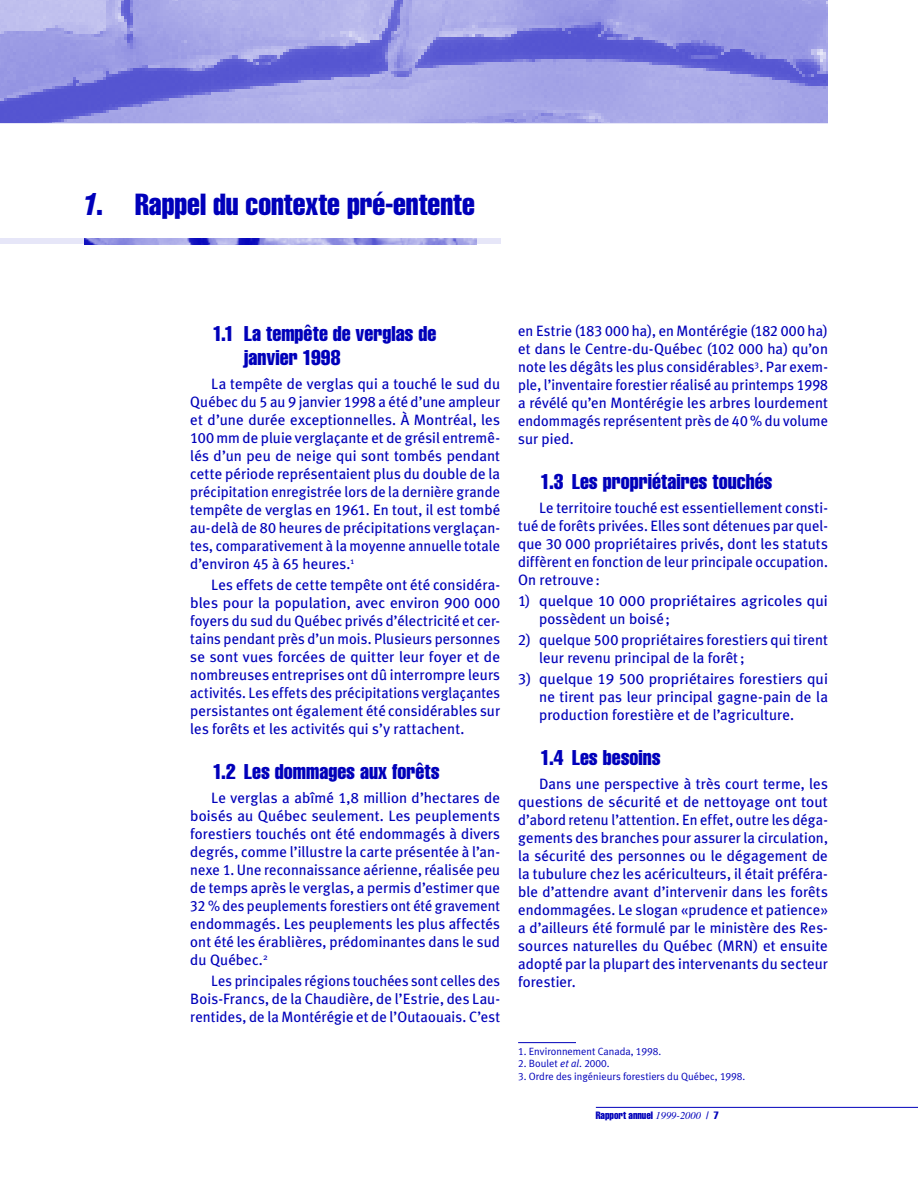
<style>
.page{position:relative;width:918px;height:1188px;background:#fff}
.page>*{position:absolute;margin:0;border:0;box-sizing:border-box;transform-origin:0 0}
.t1{font:extra-condensed 30px "Helvetica";color:#0000ba}
.t2{font:extra-condensed 21px/24px "Helvetica";color:#0000ba}
.t3{font:15px/18px "Meta Plus";letter-spacing:.005em;color:#0000ba;text-align:justify}
.t4{font:15px/18px "Meta Plus";letter-spacing:.005em;color:#0000ba;text-align:justify;scale:.96 1}
.t5{font:10.5px "Meta Plus Normal";color:#0000ba}
.t6{font:extra-condensed 10.5px "Helvetica";color:#0000ba}
.s1{font-weight:900;font-style:italic;font-stretch:condensed}
.s2{font-family:"Meta Plus Book Caps"}
.s3{font-family:"Meta Plus Normal Caps"}
.s4{font-style:italic}
.s5{font-family:"Times";font-style:italic;font-stretch:normal}
</style>
<div class="page">
<hr style="left:596px;top:1107px;width:322px;height:1px;background:#0000ba">
<img style="left:0;top:0;width:828px;height:123px">
<div style="left:0;top:238px;width:500px;height:6px;background:#e6e6f8"></div>
<img style="left:84px;top:238px;width:392px;height:6px">
<hr style="left:518px;top:1042px;width:58px;height:1px;background:#0000ba">
<p class="t1" style="left:81px;top:185px;width:395px"><span class="s1">1</span>. Rappel du contexte pré-entente</p>
<p class="t2" style="left:244px;top:321px;width:194px;text-indent:-32px">1.1 La tempête de verglas de janvier 1998</p>
<p class="t3" style="left:190px;top:375px;width:311px;text-indent:21px">La tempête de verglas qui a touché le sud du Québec du <span class="s2">5</span> au <span class="s2">9</span> janvier <span class="s2">1998</span> a été d’une ampleur et d’une durée exceptionnelles. À Montréal, les <span class="s2">100</span> mm de pluie verglaçante et de grésil entremê&shy;lés d’un peu de neige qui sont tombés pendant cette période représentaient plus du double de la précipitation enregistrée lors de la dernière grande tempête de verglas en <span class="s2">1961</span>. En tout, il est tombé au-delà de <span class="s2">80</span> heures de précipitations verglaçan&shy;tes, comparativement à la moyenne annuelle totale d’environ <span class="s2">45</span> à <span class="s2">65</span> heures.<sup>1</sup></p>
<p class="t3" style="left:190px;top:576px;width:311px;text-indent:21px">Les effets de cette tempête ont été considéra&shy;bles pour la population, avec environ <span class="s2">900 000 </span>foyers du sud du Québec privés d’électricité et cer&shy;tains pendant près d’un mois. Plusieurs personnes se sont vues forcées de quitter leur foyer et de nombreuses entreprises ont dû interrompre leurs activités. Les effets des précipitations verglaçantes persistantes ont également été considérables sur les forêts et les activités qui s’y rattachent.</p>
<p class="t2" style="left:213px;top:759px;width:229px">1.2 Les dommages aux forêts</p>
<p class="t3" style="left:190px;top:789px;width:311px;text-indent:21px">Le verglas a abîmé <span class="s2">1,8</span> million d’hectares de boisés au Québec seulement. Les peuplements forestiers touchés ont été endommagés à divers degrés, comme l’illustre la carte présentée à l’an&shy;nexe <span class="s2">1</span>. Une reconnaissance aérienne, réalisée peu de temps après le verglas, a permis d’estimer que <span class="s2">32</span> % des peuplements forestiers ont été gravement endommagés. Les peuplements les plus affectés ont été les érablières, prédominantes dans le sud du Québec.<sup>2</sup></p>
<p class="t4" style="left:190px;top:972px;width:324px;text-indent:21px">Les principales régions touchées sont celles des Bois-Francs, de la Chaudière, de l’Estrie, des Lau&shy;rentides, de la Montérégie et de l’Outaouais. C’est</p>
<p class="t3" style="left:518px;top:321px;width:311px">en Estrie (<span class="s2">183 000</span> ha), en Montérégie (<span class="s2">182 000</span> ha) et dans le Centre-du-Québec (<span class="s2">102 000</span> ha) qu’on note les dégâts les plus considérables<sup>3</sup>. Par exem&shy;ple, l’inventaire forestier réalisé au printemps <span class="s2">1998 </span>a révélé qu’en Montérégie les arbres lourdement endommagés représentent près de <span class="s2">40</span> % du volume sur pied.</p>
<p class="t2" style="left:541px;top:469px;width:233px">1.3 Les propriétaires touchés</p>
<p class="t3" style="left:518px;top:498px;width:311px;text-indent:21px">Le territoire touché est essentiellement consti&shy;tué de forêts privées. Elles sont détenues par quel&shy;que <span class="s2">30 000</span> propriétaires privés, dont les statuts diffèrent en fonction de leur principale occupation.<br>On retrouve :</p>
<p class="t3" style="left:539px;top:591px;width:290px;text-indent:-21px"><span class="s2">1</span>) quelque <span class="s2">10 000</span> propriétaires agricoles qui possèdent un boisé ;</p>
<p class="t3" style="left:539px;top:630px;width:290px;text-indent:-21px"><span class="s2">2</span>) quelque <span class="s2">500</span> propriétaires forestiers qui tirent leur revenu principal de la forêt ;</p>
<p class="t3" style="left:539px;top:669px;width:290px;text-indent:-21px"><span class="s2">3</span>) quelque <span class="s2">19 500</span> propriétaires forestiers qui ne tirent pas leur principal gagne-pain de la production forestière et de l’agriculture.</p>
<p class="t2" style="left:541px;top:745px;width:122px">1.4 Les besoins</p>
<p class="t3" style="left:518px;top:774px;width:311px;text-indent:21px">Dans une perspective à très court terme, les questions de sécurité et de nettoyage ont tout d’abord retenu l’attention. En effet, outre les déga&shy;gements des branches pour assurer la circulation, la sécurité des personnes ou le dégagement de la tubulure chez les acériculteurs, il était préféra&shy;ble d’attendre avant d’intervenir dans les forêts endommagées. Le slogan «prudence et patience» a d’ailleurs été formulé par le ministère des Res&shy;sources naturelles du Québec (MRN) et ensuite adopté par la plupart des intervenants du secteur forestier.</p>
<p class="t5" style="left:518px;top:1045px;width:145px"><span class="s3">1.</span> Environnement Canada, <span class="s3">1998</span>.</p>
<p class="t5" style="left:518px;top:1058px;width:93px"><span class="s3">2.</span> Boulet <span class="s4">et al</span>. <span class="s3">2000</span>.</p>
<p class="t5" style="left:518px;top:1070px;width:229px"><span class="s3">3.</span> Ordre des ingénieurs forestiers du Québec, <span class="s3">1998</span>.</p>
<p class="t6" style="left:596px;top:1109px;width:124px">Rapport annuel <span class="s5">1999-2000</span> / 7</p>
</div>
